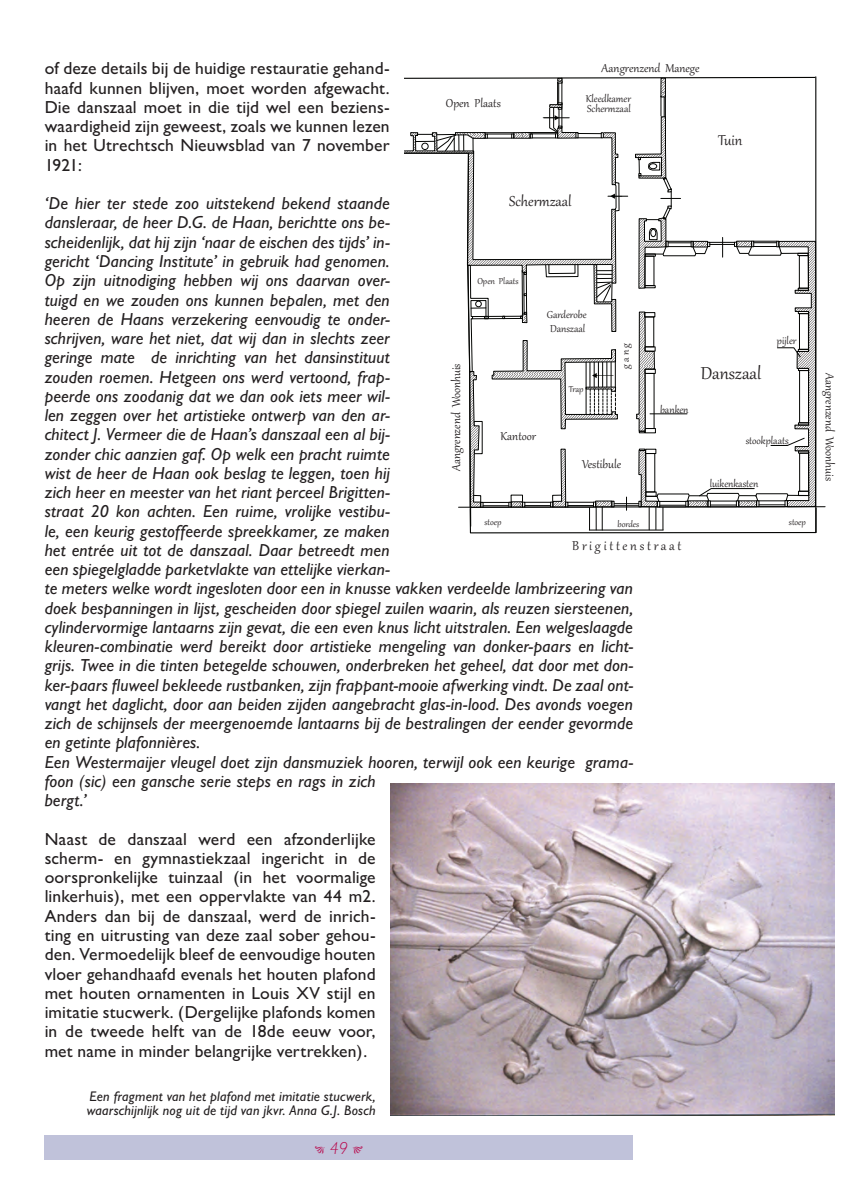
<style>
.page{position:relative;width:859px;height:1191px;background:#fff}
.page>*{position:absolute;margin:0;border:0;box-sizing:border-box;transform-origin:0 0}
.t1{font:21.18px "Gabriola";color:#231f20}
.t2{font:17.68px "Gabriola";color:#231f20}
.t3{font:italic 17.5px/19.2px "M Gill Sans";letter-spacing:.005em;color:#231f20}
.t4{font:17.5px/19.2px "M Gill Sans";letter-spacing:.01em;color:#231f20;text-align:justify}
.t5{font:italic 300 17.5px "M Gill Sans";color:#b80a4d}
.t6{font:15.75px "Gabriola";color:#231f20}
.t7{font:14.7px "Arial";color:#231f20}
.t8{font:14.17px "Gabriola";color:#231f20}
.t9{font:italic 14px/14px "M Gill Sans";letter-spacing:.015em;color:#231f20}
.t10{font:12.78px/14.3px "Arial";color:#231f20}
.t11{font:12.42px/10.3px "Gabriola";color:#231f20}
.t12{font:11.9px "Arial";color:#231f20}
.t13{font:10.67px "Gabriola";color:#231f20}
.t14{font:italic 9.8px "Arial";color:#231f20}
</style>
<div class="page">
<div style="left:45px;top:1135px;width:587px;height:25px;background:#c0c2da"></div>
<svg style="left:404px;top:76px;width:422px;height:458px"></svg>
<img style="left:390px;top:784px;width:443px;height:331px">
<p class="t4" style="left:45px;top:59px;width:346px">of deze details bij de huidige restauratie gehand&shy;haafd kunnen blijven, moet worden afgewacht.<br>Die danszaal moet in die tijd wel een beziens&shy;waardigheid zijn geweest, zoals we kunnen lezen in het Utrechtsch Nieuwsblad van 7 november 1921:</p>
<p class="t3" style="left:45px;top:194px;width:589px">‘De hier ter stede zoo uitstekend bekend staande<br>dansleraar, de heer D.G. de Haan, berichtte ons be-<br>scheidenlijk, dat hij zijn ‘naar de eischen des tijds’ in-<br>gericht ‘Dancing Institute’ in gebruik had genomen.<br>Op zijn uitnodiging hebben wij ons daarvan over-<br>tuigd en we zouden ons kunnen bepalen, met den<br>heeren de Haans verzekering eenvoudig te onder-<br>schrijven, ware het niet, dat wij dan in slechts zeer<br>geringe mate de inrichting van het dansinstituut<br>zouden roemen. Hetgeen ons werd vertoond, frap-<br>peerde ons zoodanig dat we dan ook iets meer wil-<br>len zeggen over het artistieke ontwerp van den ar-<br>chitect J. Vermeer die de Haan’s danszaal een al bij-<br>zonder chic aanzien gaf. Op welk een pracht ruimte<br>wist de heer de Haan ook beslag te leggen, toen hij<br>zich heer en meester van het riant perceel Brigitten-<br>straat 20 kon achten. Een ruime, vrolijke vestibu-<br>le, een keurig gestoffeerde spreekkamer, ze maken<br>het entrée uit tot de danszaal. Daar betreedt men<br>een spiegelgladde parketvlakte van ettelijke vierkan-<br>te meters welke wordt ingesloten door een in knusse vakken verdeelde lambrizeering van doek bespanningen in lijst, gescheiden door spiegel zuilen waarin, als reuzen siersteenen, cylindervormige lantaarns zijn gevat, die een even knus licht uitstralen. Een welgeslaagde kleuren-combinatie werd bereikt door artistieke mengeling van donker-paars en licht&shy;grijs. Twee in die tinten betegelde schouwen, onderbreken het geheel, dat door met don&shy;ker-paars fluweel bekleede rustbanken, zijn frappant-mooie afwerking vindt. De zaal ont&shy;vangt het daglicht, door aan beiden zijden aangebracht glas-in-lood. Des avonds voegen zich de schijnsels der meergenoemde lantaarns bij de bestralingen der eender gevormde en getinte plafonnières.<br>Een Westermaijer vleugel doet zijn dansmuziek hooren, terwijl ook een keurige grama&shy;foon (sic) een gansche serie steps en rags in zich<br>bergt.’</p>
<p class="t4" style="left:45px;top:829px;width:332px">Naast de danszaal werd een afzonderlijke scherm- en gymnastiekzaal ingericht in de oorspronkelijke tuinzaal (in het voormalige linkerhuis), met een oppervlakte van 44 m2.<br>Anders dan bij de danszaal, werd de inrich&shy;ting en uitrusting van deze zaal sober gehou&shy;den. Vermoedelijk bleef de eenvoudige houten vloer gehandhaafd evenals het houten plafond met houten ornamenten in Louis XV stijl en imitatie stucwerk. (Dergelijke plafonds komen in de tweede helft van de 18de eeuw voor, met name in minder belangrijke vertrekken).</p>
<p class="t8" style="left:601px;top:59px;width:99px">Aangrenzend Manege</p>
<p class="t11" style="left:585px;top:93px;width:47px">Kleedkamer<br>Schermzaal</p>
<p class="t8" style="left:445px;top:94px;width:56px">Open Plaats</p>
<p class="t2" style="left:718px;top:129px;width:26px">Tuin</p>
<p class="t2" style="left:509px;top:189px;width:64px">Schermzaal</p>
<p class="t13" style="left:477px;top:274px;width:43px">Open Plaats</p>
<p class="t11" style="left:546px;top:309px;width:41px">Garderobe</p>
<p class="t11" style="left:550px;top:322px;width:37px">Danszaal</p>
<p class="t11" style="left:776px;top:334px;width:21px">pijler</p>
<p class="t11" style="left:619px;top:369px;width:27px;rotate:-90deg">g a n g</p>
<p class="t8" style="left:446px;top:471px;width:109px;rotate:-90deg">Aangrenzend Woonhuis</p>
<p class="t8" style="left:838px;top:373px;width:109px;rotate:90deg">Aangrenzend Woonhuis</p>
<p class="t1" style="left:700px;top:360px;width:62px">Danszaal</p>
<p class="t13" style="left:568px;top:382px;width:16px">Trap</p>
<p class="t11" style="left:659px;top:403px;width:30px">banken</p>
<p class="t8" style="left:500px;top:427px;width:37px">Kantoor</p>
<p class="t11" style="left:745px;top:435px;width:45px">stookplaats</p>
<p class="t11" style="left:709px;top:478px;width:50px">luikenkasten</p>
<p class="t8" style="left:582px;top:454px;width:40px">Vestibule</p>
<p class="t13" style="left:788px;top:515px;width:18px">stoep</p>
<p class="t13" style="left:484px;top:515px;width:18px">stoep</p>
<p class="t13" style="left:617px;top:516px;width:23px">bordes</p>
<p class="t6" style="left:572px;top:535px;width:111px">B r i g i t t e n s t r a a t</p>
<p class="t7" style="left:570px;top:577px;width:113px">Brigittenstraat 20</p>
<p class="t14" style="left:450px;top:579px;width:53px">Onderwerp:</p>
<p class="t14" style="left:450px;top:618px;width:85px">Overgenomen van:</p>
<p class="t10" style="left:366px;top:586px;width:64px">Werkgroep<br>Historisch<br>Onderzoek</p>
<p class="t12" style="left:483px;top:640px;width:233px">U t r e c h t s M o n u m e n t e n F o n d s</p>
<p class="t9" style="left:87px;top:1089px;width:290px">Een fragment van het plafond met imitatie stucwerk, waarschijnlijk nog uit de tijd van jkvr. Anna G.J. Bosch</p>
<p class="t5" style="left:329px;top:1138px;width:20px">49</p>
</div>
